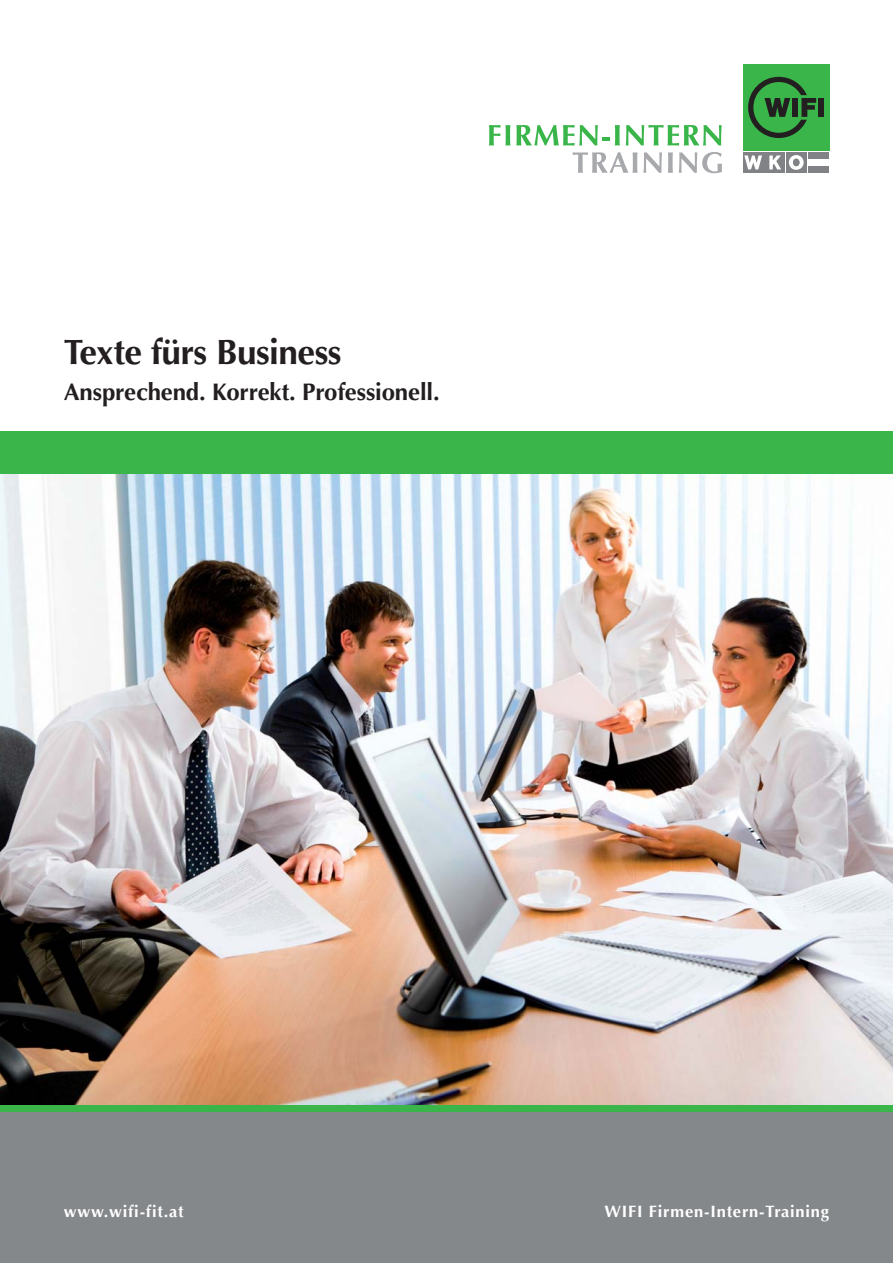
<style>
.page{position:relative;width:893px;height:1263px;background:#fff}
.page>*{position:absolute;margin:0;border:0;box-sizing:border-box;transform-origin:0 0}
.t1{font:700 35.25px "Optima";letter-spacing:-.015em;color:#231f20}
.t2{font:700 24px "Optima";letter-spacing:-.005em;color:#231f20}
.t3{font:700 16.5px "Optima";letter-spacing:.05em;color:#fff}
</style>
<div class="page">
<img style="left:0;top:474px;width:893px;height:631px">
<div style="left:0;top:1105px;width:893px;height:158px;background:#85888b"></div>
<div style="left:0;top:1105px;width:893px;height:6px;background:#39b54a"></div>
<div style="left:0;top:431px;width:893px;height:43px;background:#39b54a"></div>
<div style="left:743px;top:64px;width:86px;height:86px;background:#39b54a"></div>
<div style="left:786px;top:152px;width:20px;height:21px;background:#808285"></div>
<div style="left:764px;top:152px;width:21px;height:21px;background:#808285"></div>
<svg style="left:769px;top:155px;width:12px;height:14px"></svg>
<div style="left:743px;top:152px;width:20px;height:21px;background:#808285"></div>
<svg style="left:744px;top:155px;width:18px;height:14px"></svg>
<div style="left:808px;top:152px;width:21px;height:7px;background:#808285"></div>
<div style="left:808px;top:166px;width:21px;height:7px;background:#808285"></div>
<div style="left:818px;top:98px;width:6px;height:19px;background:#231f20"></div>
<svg style="left:748px;top:77px;width:68px;height:61px"></svg>
<svg style="left:789px;top:155px;width:15px;height:15px"></svg>
<div style="left:793px;top:159px;width:6px;height:7px;background:#808285;border-radius:50%"></div>
<svg style="left:489px;top:125px;width:21px;height:21px"></svg>
<svg style="left:516px;top:125px;width:104px;height:21px"></svg>
<svg style="left:626px;top:125px;width:96px;height:21px"></svg>
<svg style="left:573px;top:152px;width:64px;height:21px"></svg>
<svg style="left:643px;top:152px;width:19px;height:21px"></svg>
<svg style="left:668px;top:152px;width:5px;height:21px"></svg>
<svg style="left:679px;top:152px;width:43px;height:21px"></svg>
<h1 class="t1" style="left:64px;top:338px;width:279px">Texte fürs Business</h1>
<h2 class="t2" style="left:64px;top:382px;width:377px">Ansprechend. Korrekt. Professionell.</h2>
<p class="t3" style="left:64px;top:1204px;width:121px">www.wifi-fit.at</p>
<p class="t3" style="left:605px;top:1204px;width:226px">WIFI Firmen-Intern-Training</p>
</div>
